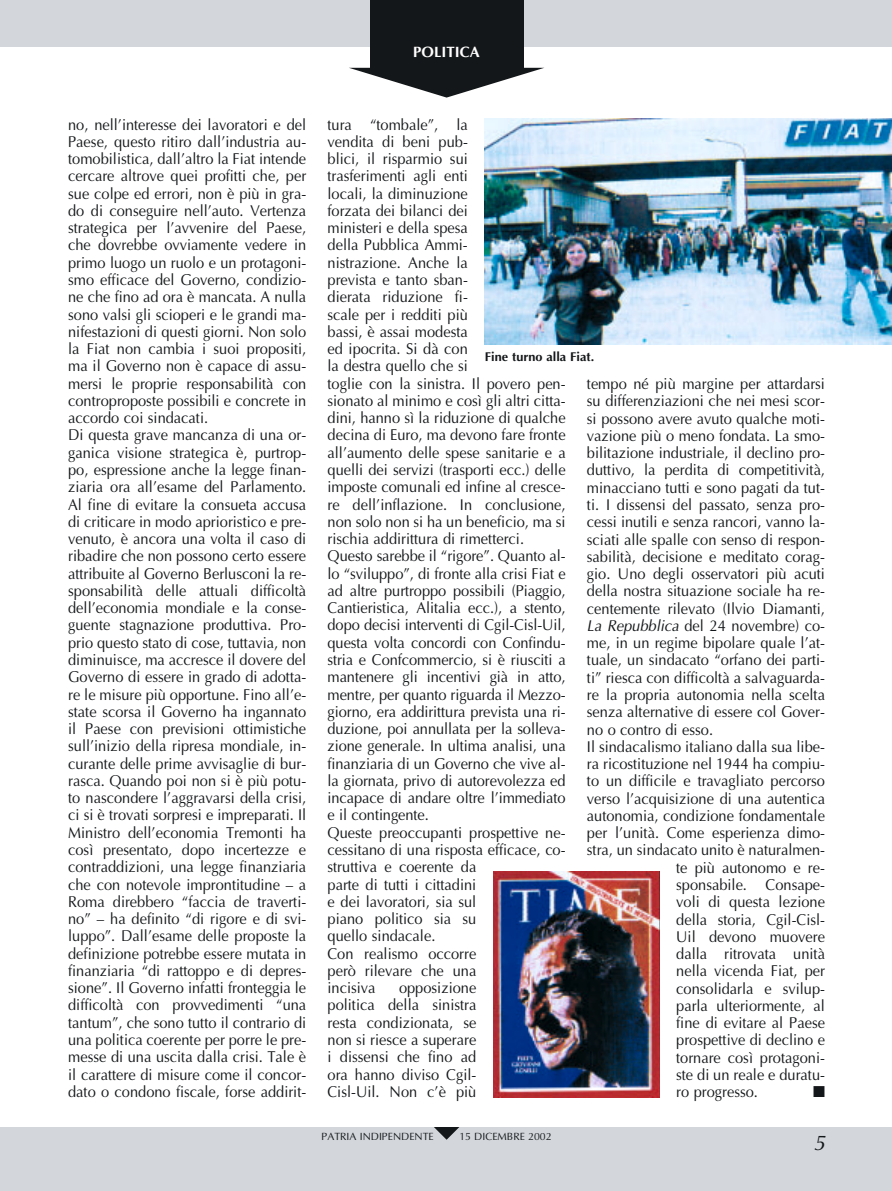
<style>
.page{position:relative;width:892px;height:1191px;background:#fff}
.page>*{position:absolute;margin:0;border:0;box-sizing:border-box;transform-origin:0 0}
.t1{font:italic 21px "Optima";color:#141719}
.t2{font:15.75px/17.2px "Optima";color:#141719;scale:.93 1}
.t3{font:15.75px "Zapf Dingbats";color:#141719}
.t4{font:700 15px "Optima";color:#fff}
.t5{font:700 12.75px "Optima";color:#141719}
.t6{font:10.5px "Optima";color:#141719}
.s1{font-style:italic}
</style>
<div class="page">
<div style="left:0;top:0;width:892px;height:47px;background:#d3d6db"></div>
<div style="left:0;top:1127px;width:892px;height:63px;background:#d3d6db"></div>
<div style="left:370px;top:0;width:153px;height:68px;background:#141719"></div>
<svg style="left:350px;top:68px;width:194px;height:30px"></svg>
<svg style="left:434px;top:1127px;width:25px;height:12px"></svg>
<img style="left:485px;top:119px;width:407px;height:225px">
<img style="left:493px;top:871px;width:166px;height:226px">
<p class="t4" style="left:413px;top:45px;width:68px">POLITICA</p>
<p class="t2" style="left:68px;top:117px;width:258px">no, nell’interesse dei lavoratori e del Paese, questo ritiro dall’industria au&shy;tomobilistica, dall’altro la Fiat intende cercare altrove quei profitti che, per sue colpe ed errori, non è più in gra&shy;do di conseguire nell’auto. Vertenza strategica per l’avvenire del Paese, che dovrebbe ovviamente vedere in primo luogo un ruolo e un protagoni&shy;smo efficace del Governo, condizio&shy;ne che fino ad ora è mancata. A nulla sono valsi gli scioperi e le grandi ma&shy;nifestazioni di questi giorni. Non solo la Fiat non cambia i suoi propositi, ma il Governo non è capace di assu&shy;mersi le proprie responsabilità con controproposte possibili e concrete in accordo coi sindacati.<br>Di questa grave mancanza di una or&shy;ganica visione strategica è, purtrop&shy;po, espressione anche la legge finan&shy;ziaria ora all’esame del Parlamento.<br>Al fine di evitare la consueta accusa di criticare in modo aprioristico e pre&shy;venuto, è ancora una volta il caso di ribadire che non possono certo essere attribuite al Governo Berlusconi la re&shy;sponsabilità delle attuali difficoltà dell’economia mondiale e la conse&shy;guente stagnazione produttiva. Pro&shy;prio questo stato di cose, tuttavia, non diminuisce, ma accresce il dovere del Governo di essere in grado di adotta&shy;re le misure più opportune. Fino all’e&shy;state scorsa il Governo ha ingannato il Paese con previsioni ottimistiche sull’inizio della ripresa mondiale, in&shy;curante delle prime avvisaglie di bur&shy;rasca. Quando poi non si è più potu&shy;to nascondere l’aggravarsi della crisi, ci si è trovati sorpresi e impreparati. Il Ministro dell’economia Tremonti ha così presentato, dopo incertezze e contraddizioni, una legge finanziaria che con notevole improntitudine – a Roma direbbero “faccia de traverti&shy;no” – ha definito “di rigore e di svi&shy;luppo”. Dall’esame delle proposte la definizione potrebbe essere mutata in finanziaria “di rattoppo e di depres&shy;sione”. Il Governo infatti fronteggia le difficoltà con provvedimenti “una tantum”, che sono tutto il contrario di una politica coerente per porre le pre&shy;messe di una uscita dalla crisi. Tale è il carattere di misure come il concor&shy;dato o condono fiscale, forse addirit-</p>
<p class="t2" style="left:328px;top:117px;width:258px">tura “tombale”, la<br>vendita di beni pub-<br>blici, il risparmio sui<br>trasferimenti agli enti<br>locali, la diminuzione<br>forzata dei bilanci dei<br>ministeri e della spesa<br>della Pubblica Ammi-<br>nistrazione. Anche la<br>prevista e tanto sban-<br>dierata riduzione fi-<br>scale per i redditi più<br>bassi, è assai modesta<br>ed ipocrita. Si dà con<br>la destra quello che si<br>toglie con la sinistra. Il povero pen&shy;sionato al minimo e così gli altri citta&shy;dini, hanno sì la riduzione di qualche decina di Euro, ma devono fare fronte all’aumento delle spese sanitarie e a quelli dei servizi (trasporti ecc.) delle imposte comunali ed infine al cresce&shy;re dell’inflazione. In conclusione, non solo non si ha un beneficio, ma si rischia addirittura di rimetterci.<br>Questo sarebbe il “rigore”. Quanto al&shy;lo “sviluppo”, di fronte alla crisi Fiat e ad altre purtroppo possibili (Piaggio,<br>Cantieristica, Alitalia ecc.), a stento, dopo decisi interventi di Cgil-Cisl-Uil, questa volta concordi con Confindu&shy;stria e Confcommercio, si è riusciti a mantenere gli incentivi già in atto, mentre, per quanto riguarda il Mezzo&shy;giorno, era addirittura prevista una ri&shy;duzione, poi annullata per la solleva&shy;zione generale. In ultima analisi, una finanziaria di un Governo che vive al&shy;la giornata, privo di autorevolezza ed incapace di andare oltre l’immediato e il contingente.<br>Queste preoccupanti prospettive ne&shy;cessitano di una risposta efficace, co&shy;struttiva e coerente da<br>parte di tutti i cittadini<br>e dei lavoratori, sia sul<br>piano politico sia su<br>quello sindacale.<br>Con realismo occorre<br>però rilevare che una<br>incisiva</p>
<p class="t5" style="left:485px;top:352px;width:111px">Fine turno alla Fiat.</p>
<p class="t2" style="left:587px;top:376px;width:258px">tempo né più margine per attardarsi</p>
<p class="t2" style="left:587px;top:394px;width:258px">su differenziazioni che nei mesi scor-</p>
<p class="t2" style="left:587px;top:411px;width:258px">si possono avere avuto qualche moti-</p>
<p class="t2" style="left:587px;top:428px;width:258px">vazione più o meno fondata. La smo-</p>
<p class="t2" style="left:587px;top:446px;width:258px">bilitazione industriale, il declino pro-</p>
<p class="t2" style="left:587px;top:463px;width:258px">duttivo, la perdita di competitività,</p>
<p class="t2" style="left:587px;top:480px;width:258px">minacciano tutti e sono pagati da tut-</p>
<p class="t2" style="left:587px;top:497px;width:258px">ti. I dissensi del passato, senza pro-</p>
<p class="t2" style="left:587px;top:515px;width:258px">cessi inutili e senza rancori, vanno la-</p>
<p class="t2" style="left:587px;top:532px;width:258px">sciati alle spalle con senso di respon-</p>
<p class="t2" style="left:587px;top:549px;width:258px">sabilità, decisione e meditato corag-</p>
<p class="t2" style="left:587px;top:566px;width:258px">gio. Uno degli osservatori più acuti</p>
<p class="t2" style="left:587px;top:584px;width:258px">della nostra situazione sociale ha re-</p>
<p class="t2" style="left:587px;top:601px;width:258px">centemente rilevato (Ilvio Diamanti,</p>
<p class="t2" style="left:587px;top:618px;width:258px"><span class="s1">La Repubblica</span> del 24 novembre) co-</p>
<p class="t2" style="left:587px;top:635px;width:258px">me, in un regime bipolare quale l’at-</p>
<p class="t2" style="left:587px;top:653px;width:258px">tuale, un sindacato “orfano dei parti-</p>
<p class="t2" style="left:587px;top:670px;width:258px">ti” riesca con difficoltà a salvaguarda-</p>
<p class="t2" style="left:587px;top:687px;width:258px">re la propria autonomia nella scelta</p>
<p class="t2" style="left:587px;top:705px;width:258px">senza alternative di essere col Gover-</p>
<p class="t2" style="left:587px;top:722px;width:137px">no o contro di esso.</p>
<p class="t2" style="left:587px;top:739px;width:258px">Il sindacalismo italiano dalla sua libe-</p>
<p class="t2" style="left:587px;top:756px;width:258px">ra ricostituzione nel 1944 ha compiu-</p>
<p class="t2" style="left:587px;top:774px;width:258px">to un difficile e travagliato percorso</p>
<p class="t2" style="left:587px;top:791px;width:258px">verso l’acquisizione di una autentica</p>
<p class="t2" style="left:587px;top:808px;width:258px">autonomia, condizione fondamentale</p>
<p class="t2" style="left:587px;top:825px;width:258px">per l’unità. Come esperienza dimo-</p>
<p class="t2" style="left:587px;top:843px;width:258px">stra, un sindacato unito è naturalmen-</p>
<p class="t2" style="left:676px;top:860px;width:162px">te più autonomo e re-</p>
<p class="t2" style="left:676px;top:877px;width:162px">sponsabile. Consape-</p>
<p class="t2" style="left:676px;top:894px;width:162px">voli di questa lezione</p>
<p class="t2" style="left:676px;top:912px;width:162px">della storia, Cgil-Cisl-</p>
<p class="t2" style="left:676px;top:929px;width:162px">Uil devono muovere</p>
<p class="t2" style="left:676px;top:946px;width:162px">dalla ritrovata unità</p>
<p class="t2" style="left:676px;top:963px;width:162px">nella vicenda Fiat, per</p>
<p class="t2" style="left:676px;top:981px;width:162px">consolidarla e svilup-</p>
<p class="t2" style="left:676px;top:998px;width:162px">parla ulteriormente, al</p>
<p class="t2" style="left:676px;top:1015px;width:162px">fine di evitare al Paese</p>
<p class="t2" style="left:676px;top:1033px;width:162px">prospettive di declino e</p>
<p class="t2" style="left:676px;top:1050px;width:162px">tornare così protagoni-</p>
<p class="t2" style="left:676px;top:1067px;width:162px">ste di un reale e duratu-</p>
<p class="t2" style="left:676px;top:1084px;width:89px">ro progresso.</p>
<p class="t3" style="left:813px;top:1084px;width:13px">■</p>
<p class="t2" style="left:328px;top:980px;width:162px;text-align:justify;text-indent:71px">opposizione politica della sinistra resta condizionata, se non si riesce a superare i dissensi che fino ad ora hanno diviso Cgil-Cisl-Uil. Non c’è più</p>
<p class="t6" style="left:322px;top:1131px;width:114px">PATRIA INDIPENDENTE</p>
<p class="t6" style="left:459px;top:1131px;width:94px">15 DICEMBRE 2002</p>
<h1 class="t1" style="left:813px;top:1134px;width:13px">5</h1>
</div>
